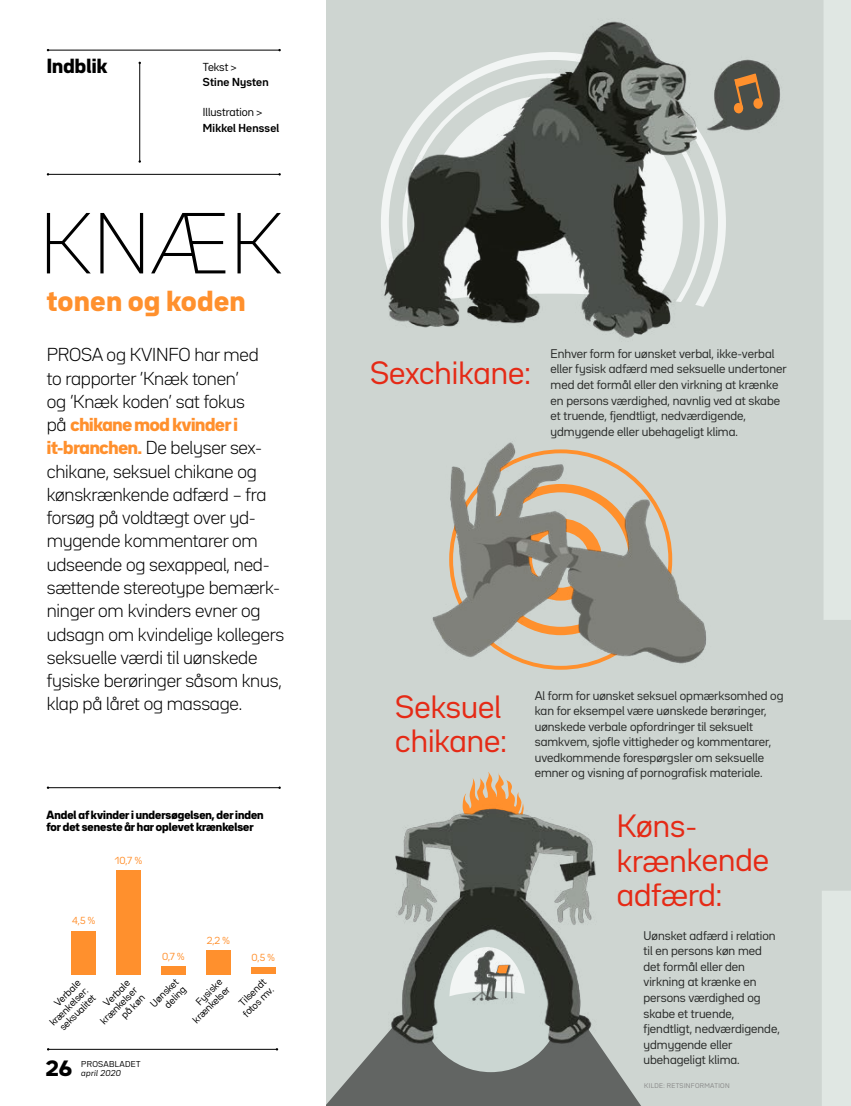
<style>
.page{position:relative;width:851px;height:1106px;background:#fff}
.page>*{position:absolute;margin:0;border:0;box-sizing:border-box;transform-origin:0 0}
.t1{font:100 76.05px "Bw Seido Raw";color:#000}
.t2{font:28.35px/34.3px "Bw Seido Raw";color:#e52a16}
.t3{font:900 25.5px "Bw Seido Raw";letter-spacing:.03em;color:#ff902d}
.t4{font:900 19.5px "Bw Seido Raw";color:#000}
.t5{font:900 18px "Bw Seido Raw";letter-spacing:.01em;color:#000}
.t6{font:300 16.5px/23.2px "Bw Seido Raw";letter-spacing:-.015em;color:#000}
.t7{font:11.1px/15.5px "Bw Seido Raw";color:#272927}
.t8{font:900 10.5px/12px "Bw Seido Raw";color:#000}
.t9{font:700 10.2px "Bw Seido Raw";letter-spacing:.02em;color:#000}
.t10{font:10.2px "Bw Seido Raw";color:#000}
.t11{font:9px/10.5px "Bw Seido Raw";color:#000;text-align:right}
.t12{font:9px "Bw Seido Raw";color:#ff902d}
.t13{font:7.5px "Bw Seido Raw";letter-spacing:.04em;color:#000}
.t14{font:italic 7.5px "Bw Seido Raw";letter-spacing:.04em;color:#000}
.t15{font:6px "Bw Seido Raw";letter-spacing:.06em;color:#878787}
.s1{font-weight:900;color:#ff902d}
</style>
<div class="page">
<hr style="left:48px;top:1049px;width:229px;height:1px;background:#000">
<div style="left:251px;top:967px;width:24px;height:7px;background:#ff902d"></div>
<div style="left:206px;top:950px;width:24px;height:24px;background:#ff902d"></div>
<div style="left:161px;top:966px;width:25px;height:8px;background:#ff902d"></div>
<div style="left:116px;top:870px;width:25px;height:104px;background:#ff902d"></div>
<div style="left:71px;top:930px;width:25px;height:44px;background:#ff902d"></div>
<img style="left:327px;top:0;width:523px;height:1106px">
<img style="left:387px;top:422px;width:353px;height:274px">
<svg style="left:497px;top:965px;width:11px;height:8px"></svg>
<svg style="left:734px;top:73px;width:28px;height:36px"></svg>
<svg style="left:733px;top:103px;width:10px;height:11px"></svg>
<div style="left:753px;top:98px;width:10px;height:11px;background:#ff902d;border-radius:5px"></div>
<hr style="left:48px;top:174px;width:231px;height:1px;background:#000">
<hr style="left:48px;top:787px;width:231px;height:1px;background:#000">
<hr style="left:139px;top:63px;width:1px;height:98px;background:#000">
<hr style="left:48px;top:50px;width:231px;height:1px;background:#000">
<h3 class="t5" style="left:47px;top:53px;width:62px">Indblik</h3>
<p class="t10" style="left:203px;top:60px;width:35px">Tekst &gt;</p>
<p class="t9" style="left:203px;top:75px;width:67px">Stine Nysten</p>
<p class="t10" style="left:203px;top:106px;width:61px">Illustration &gt;</p>
<p class="t9" style="left:203px;top:121px;width:78px">Mikkel Henssel</p>
<h1 class="t1" style="left:39px;top:194px;width:245px">KNÆK</h1>
<h3 class="t3" style="left:47px;top:283px;width:200px">tonen og koden</h3>
<p class="t6" style="left:47px;top:343px;width:239px">PROSA og KVINFO har med<br>to rapporter ’Knæk tonen’<br>og ’Knæk koden’ sat fokus<br>på <span class="s1">chikane mod kvinder i it-branchen.</span> De belyser sex&shy;chikane, seksuel chikane og kønskrænkende adfærd – fra forsøg på voldtægt over yd&shy;mygende kommentarer om udseende og sexappeal, ned&shy;sættende stereotype bemærk&shy;ninger om kvinders evner og udsagn om kvindelige kollegers seksuelle værdi til uønskede fysiske berøringer såsom knus, klap på låret og massage.</p>
<p class="t8" style="left:46px;top:808px;width:219px">Andel af kvinder i undersøgelsen, der inden for det seneste år har oplevet krænkelser</p>
<p class="t12" style="left:115px;top:854px;width:29px">10,7 %</p>
<p class="t12" style="left:72px;top:915px;width:24px">4,5 %</p>
<p class="t12" style="left:162px;top:950px;width:24px">0,7 %</p>
<p class="t12" style="left:207px;top:934px;width:24px">2,2 %</p>
<p class="t12" style="left:251px;top:951px;width:25px">0,5 %</p>
<p class="t11" style="left:40px;top:1012px;width:51px;rotate:-45deg">Verbale krænkelser: seksualitet</p>
<p class="t11" style="left:91px;top:1011px;width:49px;rotate:-45deg">Verbale krænkelser på køn</p>
<p class="t11" style="left:148px;top:1001px;width:37px;rotate:-45deg">Uønsket deling</p>
<p class="t11" style="left:183px;top:1010px;width:49px;rotate:-45deg">Fysiske krænkelser</p>
<p class="t11" style="left:233px;top:1003px;width:40px;text-align:center;rotate:-45deg">Tilsendt fotos mv.</p>
<h3 class="t4" style="left:46px;top:1054px;width:28px">26</h3>
<p class="t14" style="left:81px;top:1067px;width:41px">april 2020</p>
<p class="t13" style="left:81px;top:1058px;width:61px">PROSABLADET</p>
<h2 class="t2" style="left:370px;top:355px;width:162px">Sexchikane:</h2>
<p class="t7" style="left:550px;top:346px;width:237px">Enhver form for uønsket verbal, ikke-verbal eller fysisk adfærd med seksuelle undertoner med det formål eller den virkning at krænke en persons værdighed, navnlig ved at skabe et truende, fjendtligt, nedværdigende, ydmygende eller ubehageligt klima.</p>
<h2 class="t2" style="left:395px;top:689px;width:113px">Seksuel chikane:</h2>
<p class="t7" style="left:534px;top:687px;width:250px">Al form for uønsket seksuel opmærksomhed og kan for eksempel være uønskede berøringer, uønskede verbale opfordringer til seksuelt samkvem, sjofle vittigheder og kommentarer, uvedkommende forespørgsler om seksuelle emner og visning af pornografisk materiale.</p>
<h2 class="t2" style="left:616px;top:808px;width:154px">Køns&shy;krænkende adfærd:</h2>
<p class="t7" style="left:643px;top:927px;width:138px">Uønsket adfærd i relation til en persons køn med det formål eller den virkning at krænke en persons værdighed og skabe et truende, fjendtligt, nedværdigende, ydmygende eller ubehageligt klima.</p>
<p class="t15" style="left:644px;top:1081px;width:87px">KILDE: RETSINFORMATION</p>
</div>
